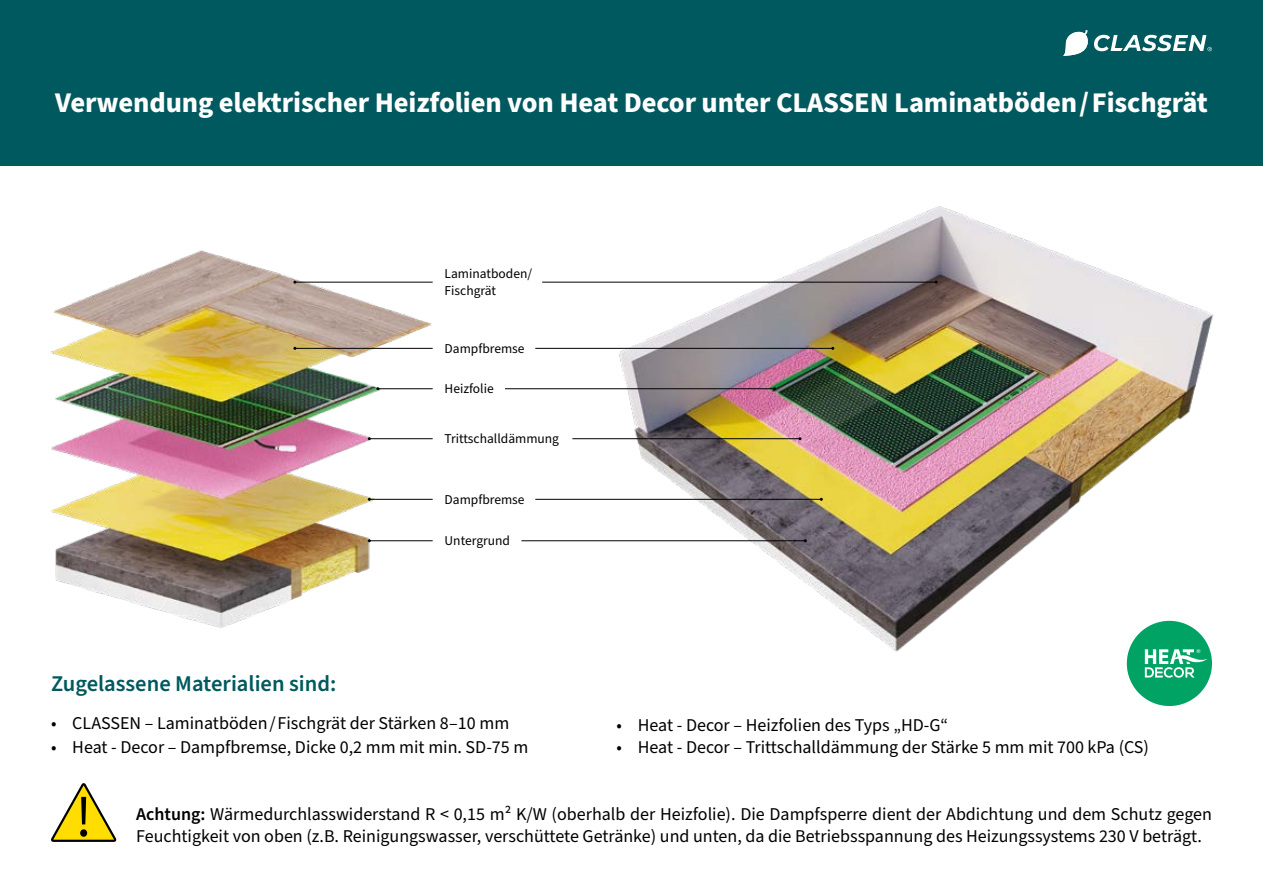
<style>
.page{position:relative;width:1263px;height:893px;background:#fff}
.page>*{position:absolute;margin:0;border:0;box-sizing:border-box;transform-origin:0 0}
.t1{font:700 28.5px "Source Sans Pro";letter-spacing:-.005em;color:#fff}
.t2{font:600 22.5px "Source Sans Pro";color:#00595e}
.t3{font:18px/21.6px "Source Sans Pro";color:#000}
.t4{font:13.5px/16.2px "Source Sans Pro";color:#000}
.s1{font-weight:600}
</style>
<div class="page">
<div style="left:1px;top:0;width:1262px;height:166px;background:#00595e"></div>
<svg style="left:1063px;top:30px;width:25px;height:26px"></svg>
<svg style="left:1094px;top:35px;width:118px;height:16px"></svg>
<img style="left:50px;top:250px;width:383px;height:378px">
<img style="left:601px;top:206px;width:613px;height:449px">
<svg style="left:51px;top:783px;width:65px;height:59px"></svg>
<div style="left:1127px;top:621px;width:85px;height:85px;background:#00a364;border-radius:50%"></div>
<svg style="left:1130px;top:635px;width:79px;height:57px"></svg>
<hr style="left:295px;top:282px;width:138px;height:1px;background:#000">
<hr style="left:295px;top:348px;width:138px;height:1px;background:#000">
<hr style="left:378px;top:388px;width:55px;height:1px;background:#000">
<hr style="left:369px;top:438px;width:64px;height:1px;background:#000">
<hr style="left:369px;top:499px;width:64px;height:1px;background:#000">
<hr style="left:369px;top:540px;width:64px;height:1px;background:#000">
<hr style="left:542px;top:282px;width:394px;height:1px;background:#000">
<hr style="left:535px;top:348px;width:298px;height:1px;background:#000">
<hr style="left:505px;top:388px;width:269px;height:1px;background:#000">
<hr style="left:572px;top:438px;width:228px;height:1px;background:#000">
<hr style="left:535px;top:499px;width:286px;height:1px;background:#000">
<hr style="left:521px;top:540px;width:284px;height:1px;background:#000">
<h1 class="t1" style="left:55px;top:83px;width:1154px">Verwendung elektrischer Heizfolien von Heat Decor unter CLASSEN Laminatböden / Fischgrät</h1>
<p class="t4" style="left:445px;top:266px;width:89px">Laminatboden/<br>Fischgrät</p>
<p class="t4" style="left:445px;top:340px;width:82px">Dampfbremse</p>
<p class="t4" style="left:445px;top:381px;width:51px">Heizfolie</p>
<p class="t4" style="left:445px;top:431px;width:116px">Trittschalldämmung</p>
<p class="t4" style="left:445px;top:491px;width:82px">Dampfbremse</p>
<p class="t4" style="left:445px;top:533px;width:67px">Untergrund</p>
<p class="t2" style="left:51px;top:668px;width:287px">Zugelassene Materialien sind:</p>
<p class="t3" style="left:51px;top:713px;width:460px">• CLASSEN – Laminatböden / Fischgrät der Stärken 8–10 mm</p>
<p class="t3" style="left:51px;top:736px;width:479px">• Heat - Decor – Dampfbremse, Dicke 0,2 mm mit min. SD-75 m</p>
<p class="t3" style="left:617px;top:715px;width:333px">• Heat - Decor – Heizfolien des Typs „HD-G“</p>
<p class="t3" style="left:617px;top:736px;width:534px">• Heat - Decor – Trittschalldämmung der Stärke 5 mm mit 700 kPa (CS)</p>
<p class="t3" style="left:136px;top:804px;width:1077px"><span class="s1">Achtung:</span> Wärmedurchlasswiderstand R &lt; 0,15 m² K/W (oberhalb der Heizfolie). Die Dampfsperre dient der Abdichtung und dem Schutz gegen<br>Feuchtigkeit von oben (z.B. Reinigungswasser, verschüttete Getränke) und unten, da die Betriebsspannung des Heizungssystems 230 V beträgt.</p>
</div>
